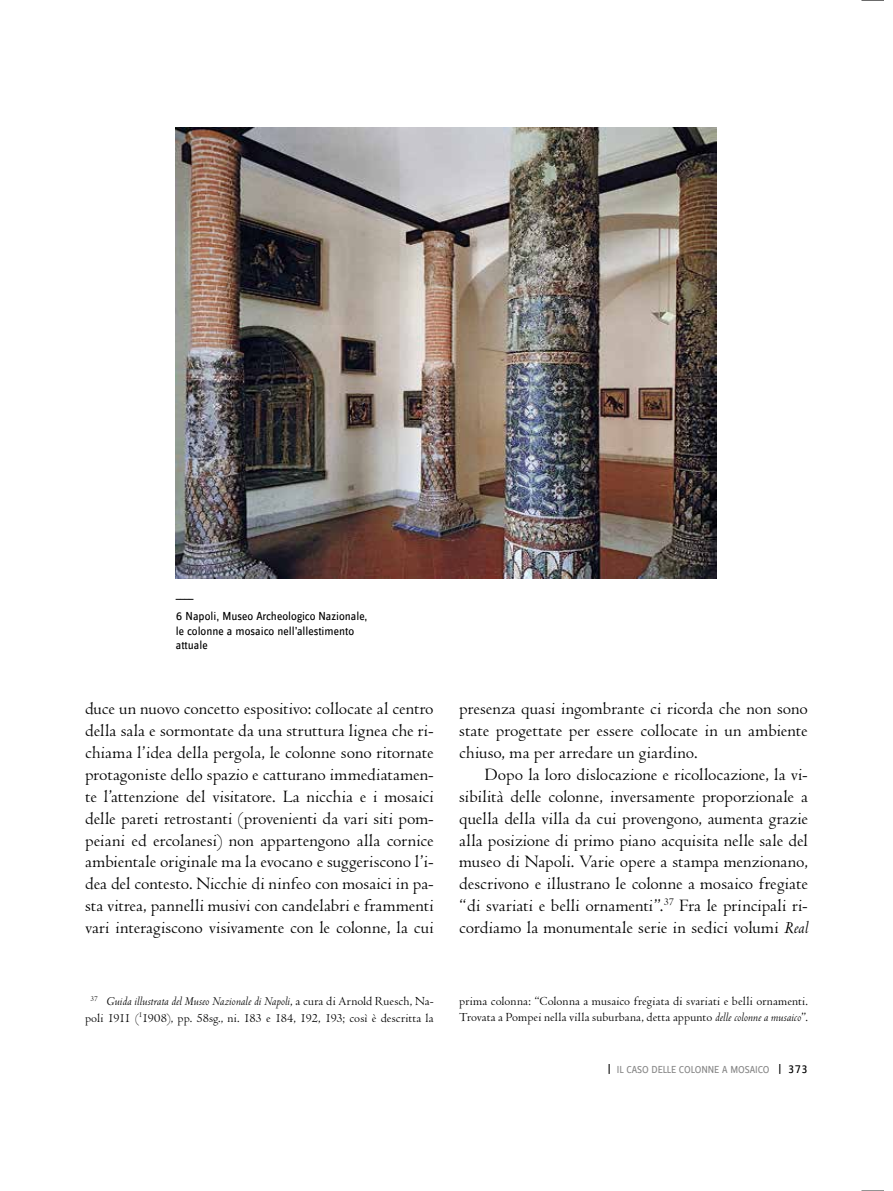
<style>
.page{position:relative;width:893px;height:1191px;background:#fff}
.page>*{position:absolute;margin:0;border:0;box-sizing:border-box;transform-origin:0 0}
.t1{font:18px/21.9px "Centaur MT Pro";letter-spacing:.005em;color:#000;text-align:justify}
.t2{font:12.75px/16.5px "Centaur MT Pro";letter-spacing:.01em;color:#000;text-align:center}
.t3{font:12px/23px "Zine Sans Display Offc";color:#000}
.t4{font:10.5px "Zine Sans Display Offc";color:#878787}
.s1{font-style:italic}
.s2{font-size:12px;color:#000}
</style>
<div class="page">
<img style="left:176px;top:128px;width:541px;height:450px">
<svg style="left:861px;top:0;width:23px;height:1px"></svg>
<svg style="left:861px;top:1190px;width:23px;height:1px"></svg>
<p class="t3" style="left:176px;top:582px;width:193px">____<br>6 Napoli, Museo Archeologico Nazionale,</p>
<p class="t3" style="left:176px;top:624px;width:180px;line-height:14.4px">le colonne a mosaico nell’allestimento attuale</p>
<p class="t1" style="left:85px;top:698px;width:350px">duce un nuovo concetto espositivo: collocate al centro della sala e sormontate da una struttura lignea che ri&shy;chiama l’idea della pergola, le colonne sono ritornate protagoniste dello spazio e catturano immediatamen&shy;te l’attenzione del visitatore. La nicchia e i mosaici delle pareti retrostanti (provenienti da vari siti pom&shy;peiani ed ercolanesi) non appartengono alla cornice ambientale originale ma la evocano e suggeriscono l’i&shy;dea del contesto. Nicchie di ninfeo con mosaici in pa&shy;sta vitrea, pannelli musivi con candelabri e frammenti vari interagiscono visivamente con le colonne, la cui</p>
<p class="t1" style="left:459px;top:698px;width:350px">presenza quasi ingombrante ci ricorda che non sono state progettate per essere collocate in un ambiente chiuso, ma per arredare un giardino.</p>
<p class="t1" style="left:459px;top:763px;width:350px;text-indent:26px">Dopo la loro dislocazione e ricollocazione, la vi&shy;sibilità delle colonne, inversamente proporzionale a quella della villa da cui provengono, aumenta grazie alla posizione di primo piano acquisita nelle sale del museo di Napoli. Varie opere a stampa menzionano, descrivono e illustrano le colonne a mosaico fregiate “di svariati e belli ornamenti”.<sup>37</sup> Fra le principali ri&shy;cordiamo la monumentale serie in sedici volumi <span class="s1">Real</span></p>
<p class="t2" style="left:85px;top:993px;width:350px"><sup>37</sup> <span class="s1">Guida illustrata del Museo Nazionale di Napoli</span>, a cura di Arnold Ruesch, Na&shy;poli 1911 (<sup>1</sup>1908), pp. 58sg., ni. 183 e 184, 192, 193; così è descritta la</p>
<p class="t2" style="left:459px;top:992px;width:350px;text-align:left">prima colonna: “Colonna a musaico fregiata di svariati e belli ornamenti.<br>Trovata a Pompei nella villa suburbana, detta appunto <span class="s1">delle colonne a musaico</span>”.</p>
<p class="t4" style="left:608px;top:1064px;width:202px"><span class="s2">|</span> IL CASO DELLE COLONNE A MOSAICO <span class="s2">| 373</span></p>
</div>
